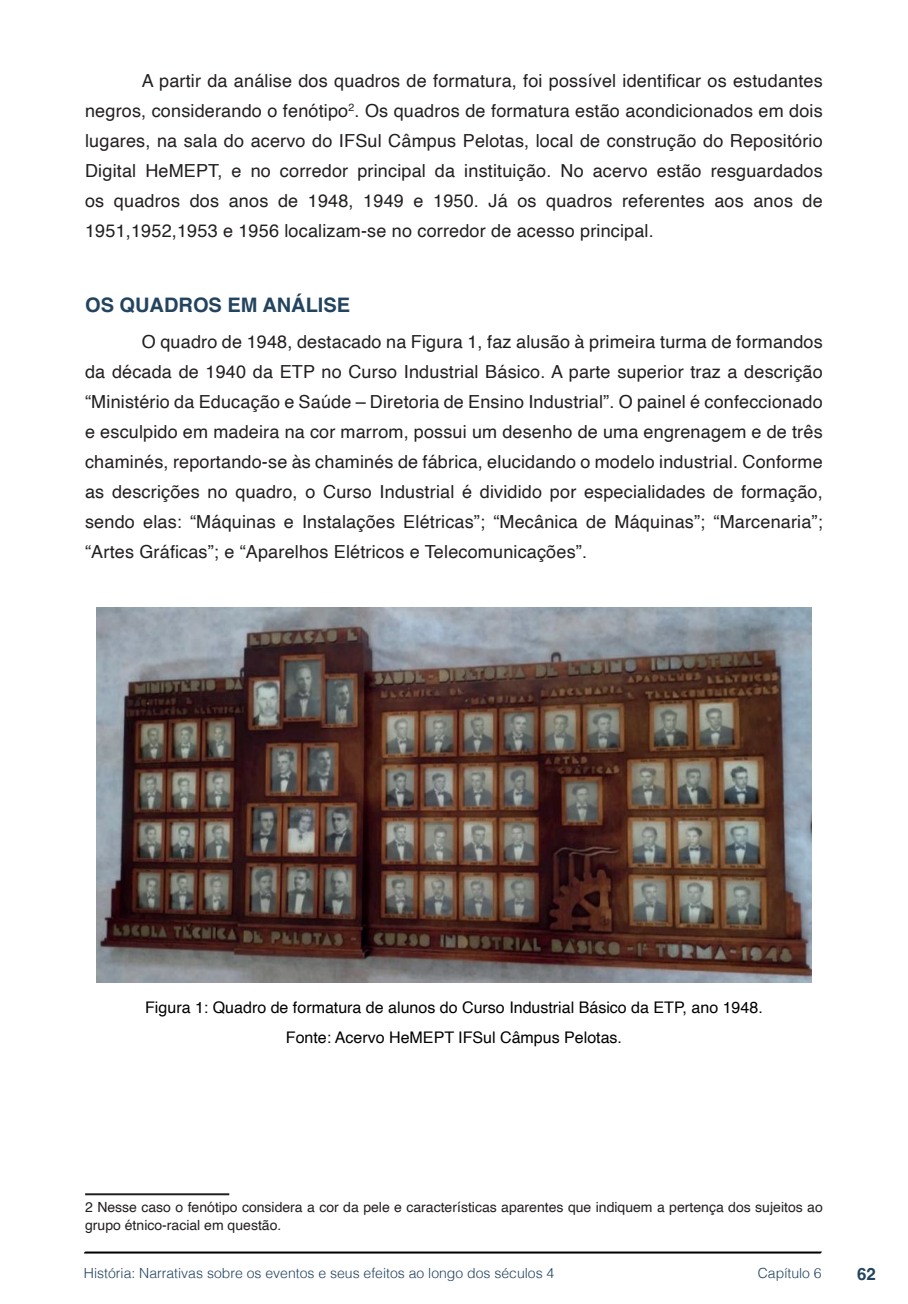
<style>
.page{position:relative;width:908px;height:1304px;background:#fff}
.page>*{position:absolute;margin:0;border:0;box-sizing:border-box;transform-origin:0 0}
.TITULOS{font:700 20px "Helvetica";color:#23445f}
.txt{font:18px/30px "Helvetica";letter-spacing:.01em;color:#231f20;text-align:justify}
.t1{font:700 16.8px "Helvetica";color:#23445f}
.imagens_graf_tab{font:16px "Helvetica";color:#000}
.nota_rdp{font:14px/18px "Helvetica";color:#231f20}
.t2{font:300 14px "Helvetica";color:#23445f}
</style>
<div class="page">
<svg style="left:84px;top:1251px;width:737px;height:3px;background:#515151"></svg>
<img style="left:97px;top:608px;width:714px;height:374px">
<hr style="left:85px;top:1193px;width:144px;height:2px;background:#231f20">
<p class="txt" style="left:85px;top:66px;width:738px;text-indent:57px">A partir da análise dos quadros de formatura, foi possível identificar os estudantes negros, considerando o fenótipo<sup>2</sup>. Os quadros de formatura estão acondicionados em dois lugares, na sala do acervo do IFSul Câmpus Pelotas, local de construção do Repositório Digital HeMEPT, e no corredor principal da instituição. No acervo estão resguardados os quadros dos anos de 1948, 1949 e 1950. Já os quadros referentes aos anos de 1951,1952,1953 e 1956 localizam-se no corredor de acesso principal.</p>
<p class="TITULOS" style="left:85px;top:293px;width:266px">OS QUADROS EM ANÁLISE</p>
<p class="txt" style="left:85px;top:327px;width:738px;text-indent:57px">O quadro de 1948, destacado na Figura 1, faz alusão à primeira turma de formandos da década de 1940 da ETP no Curso Industrial Básico. A parte superior traz a descrição “Ministério da Educação e Saúde – Diretoria de Ensino Industrial”. O painel é confeccionado e esculpido em madeira na cor marrom, possui um desenho de uma engrenagem e de três chaminés, reportando-se às chaminés de fábrica, elucidando o modelo industrial. Conforme as descrições no quadro, o Curso Industrial é dividido por especialidades de formação, sendo elas: “Máquinas e Instalações Elétricas”; “Mecânica de Máquinas”; “Marcenaria”; “Artes Gráficas”; e “Aparelhos Elétricos e Telecomunicações”.</p>
<p class="imagens_graf_tab" style="left:145px;top:995px;width:618px">Figura 1: Quadro de formatura de alunos do Curso Industrial Básico da ETP, ano 1948.</p>
<p class="imagens_graf_tab" style="left:286px;top:1025px;width:337px">Fonte: Acervo HeMEPT IFSul Câmpus Pelotas.</p>
<p class="nota_rdp" style="left:85px;top:1199px;width:738px">2 Nesse caso o fenótipo considera a cor da pele e características aparentes que indiquem a pertença dos sujeitos ao grupo étnico-racial em questão.</p>
<p class="t2" style="left:84px;top:1261px;width:471px">História: Narrativas sobre os eventos e seus efeitos ao longo dos séculos 4</p>
<p class="t2" style="left:757px;top:1261px;width:65px">Capítulo 6</p>
<p class="t1" style="left:856px;top:1264px;width:20px">62</p>
</div>
